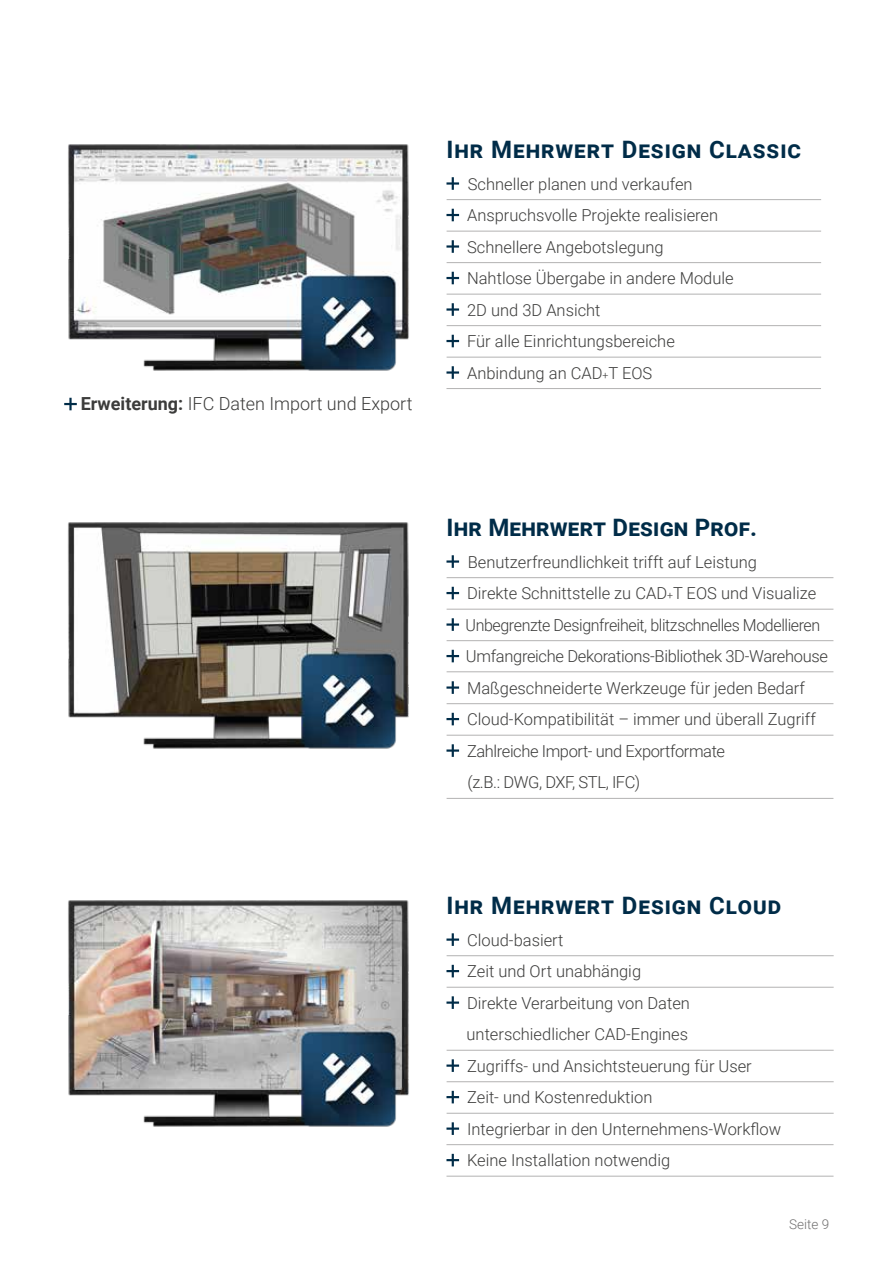
<style>
.page{position:relative;width:893px;height:1263px;background:#fff}
.page>*{position:absolute;margin:0;border:0;box-sizing:border-box;transform-origin:0 0}
.t1{font:700 24px "Roboto";letter-spacing:.04em;color:#002c48}
.t2{font:700 24px "Roboto";letter-spacing:.01em;color:#002c48}
.t3{font:300 18px "Roboto";color:#3c3c3b}
.t4{font:300 16.5px/31.5px "Roboto";color:#3c3c3b}
.t5{font:300 13.5px "Roboto";color:#706f6f}
.s1{font-weight:700}
.s2{font-size:10.5px}
</style>
<div class="page">
<svg style="left:446px;top:933px;width:13px;height:13px"></svg>
<svg style="left:446px;top:965px;width:13px;height:12px"></svg>
<svg style="left:446px;top:996px;width:13px;height:13px"></svg>
<svg style="left:446px;top:1059px;width:13px;height:13px"></svg>
<svg style="left:446px;top:1091px;width:13px;height:12px"></svg>
<svg style="left:446px;top:1122px;width:13px;height:13px"></svg>
<svg style="left:446px;top:1154px;width:13px;height:12px"></svg>
<svg style="left:446px;top:555px;width:13px;height:13px"></svg>
<svg style="left:446px;top:587px;width:13px;height:12px"></svg>
<svg style="left:446px;top:618px;width:13px;height:13px"></svg>
<svg style="left:446px;top:650px;width:13px;height:12px"></svg>
<svg style="left:446px;top:681px;width:13px;height:13px"></svg>
<svg style="left:446px;top:713px;width:13px;height:12px"></svg>
<svg style="left:446px;top:744px;width:13px;height:13px"></svg>
<img style="left:68px;top:900px;width:341px;height:227px">
<img style="left:68px;top:144px;width:341px;height:227px">
<svg style="left:64px;top:398px;width:13px;height:12px"></svg>
<svg style="left:446px;top:177px;width:13px;height:13px"></svg>
<svg style="left:446px;top:209px;width:13px;height:12px"></svg>
<svg style="left:446px;top:240px;width:13px;height:13px"></svg>
<svg style="left:446px;top:272px;width:13px;height:12px"></svg>
<svg style="left:446px;top:303px;width:13px;height:13px"></svg>
<svg style="left:446px;top:335px;width:13px;height:12px"></svg>
<svg style="left:446px;top:366px;width:13px;height:13px"></svg>
<hr style="left:447px;top:199px;width:374px;height:1px;background:#b3b2b2">
<hr style="left:447px;top:231px;width:374px;height:1px;background:#b3b2b2">
<hr style="left:447px;top:262px;width:374px;height:1px;background:#b3b2b2">
<hr style="left:447px;top:294px;width:374px;height:1px;background:#b3b2b2">
<hr style="left:447px;top:325px;width:374px;height:1px;background:#b3b2b2">
<hr style="left:447px;top:357px;width:374px;height:1px;background:#b3b2b2">
<hr style="left:446px;top:388px;width:375px;height:1px;background:#b3b2b2">
<hr style="left:447px;top:577px;width:386px;height:1px;background:#b3b2b2">
<hr style="left:447px;top:609px;width:386px;height:1px;background:#b3b2b2">
<hr style="left:447px;top:640px;width:386px;height:1px;background:#b3b2b2">
<hr style="left:447px;top:671px;width:386px;height:1px;background:#b3b2b2">
<hr style="left:447px;top:703px;width:386px;height:1px;background:#b3b2b2">
<hr style="left:447px;top:735px;width:386px;height:1px;background:#b3b2b2">
<hr style="left:447px;top:955px;width:387px;height:1px;background:#b3b2b2">
<hr style="left:447px;top:987px;width:387px;height:1px;background:#b3b2b2">
<hr style="left:447px;top:1050px;width:387px;height:1px;background:#b3b2b2">
<hr style="left:447px;top:1081px;width:387px;height:1px;background:#b3b2b2">
<hr style="left:447px;top:1113px;width:387px;height:1px;background:#b3b2b2">
<hr style="left:446px;top:1144px;width:387px;height:1px;background:#b3b2b2">
<hr style="left:446px;top:1176px;width:387px;height:1px;background:#b3b2b2">
<img style="left:67px;top:522px;width:342px;height:227px">
<hr style="left:447px;top:798px;width:386px;height:1px;background:#b3b2b2">
<p class="t3" style="left:81px;top:391px;width:333px"><span class="s1">Erweiterung:</span> IFC Daten Import und Export</p>
<h1 class="t1" style="left:446px;top:133px;width:356px">Ihr Mehrwert Design Classic</h1>
<p class="t4" style="left:467px;top:168px;width:268px">Schneller planen und verkaufen<br>Anspruchsvolle Projekte realisieren<br>Schnellere Angebotslegung<br>Nahtlose Übergabe in andere Module<br>2D und 3D Ansicht<br>Für alle Einrichtungsbereiche<br>Anbindung an CAD<span class="s2">+</span>T EOS</p>
<h1 class="t2" style="left:446px;top:511px;width:312px">Ihr Mehrwert Design Prof.</h1>
<p class="t4" style="left:466px;top:546px;width:364px">Benutzerfreundlichkeit trifft auf Leistung<br>Direkte Schnittstelle zu CAD<span class="s2">+</span>T EOS und Visualize Unbegrenzte Designfreiheit, blitzschnelles Modellieren Umfangreiche Dekorations-Bibliothek 3D-Warehouse Maßgeschneiderte Werkzeuge für jeden Bedarf Cloud-Kompatibilität – immer und überall Zugriff Zahlreiche Import- und Exportformate<br>(z.B.: DWG, DXF, STL, IFC)</p>
<h1 class="t1" style="left:446px;top:889px;width:336px">Ihr Mehrwert Design Cloud</h1>
<p class="t4" style="left:467px;top:924px;width:316px">Cloud-basiert<br>Zeit und Ort unabhängig<br>Direkte Verarbeitung von Daten unterschiedlicher CAD-Engines<br>Zugriffs- und Ansichtsteuerung für User<br>Zeit- und Kostenreduktion<br>Integrierbar in den Unternehmens-Workflow<br>Keine Installation notwendig</p>
<p class="t5" style="left:789px;top:1215px;width:42px">Seite 9</p>
</div>
